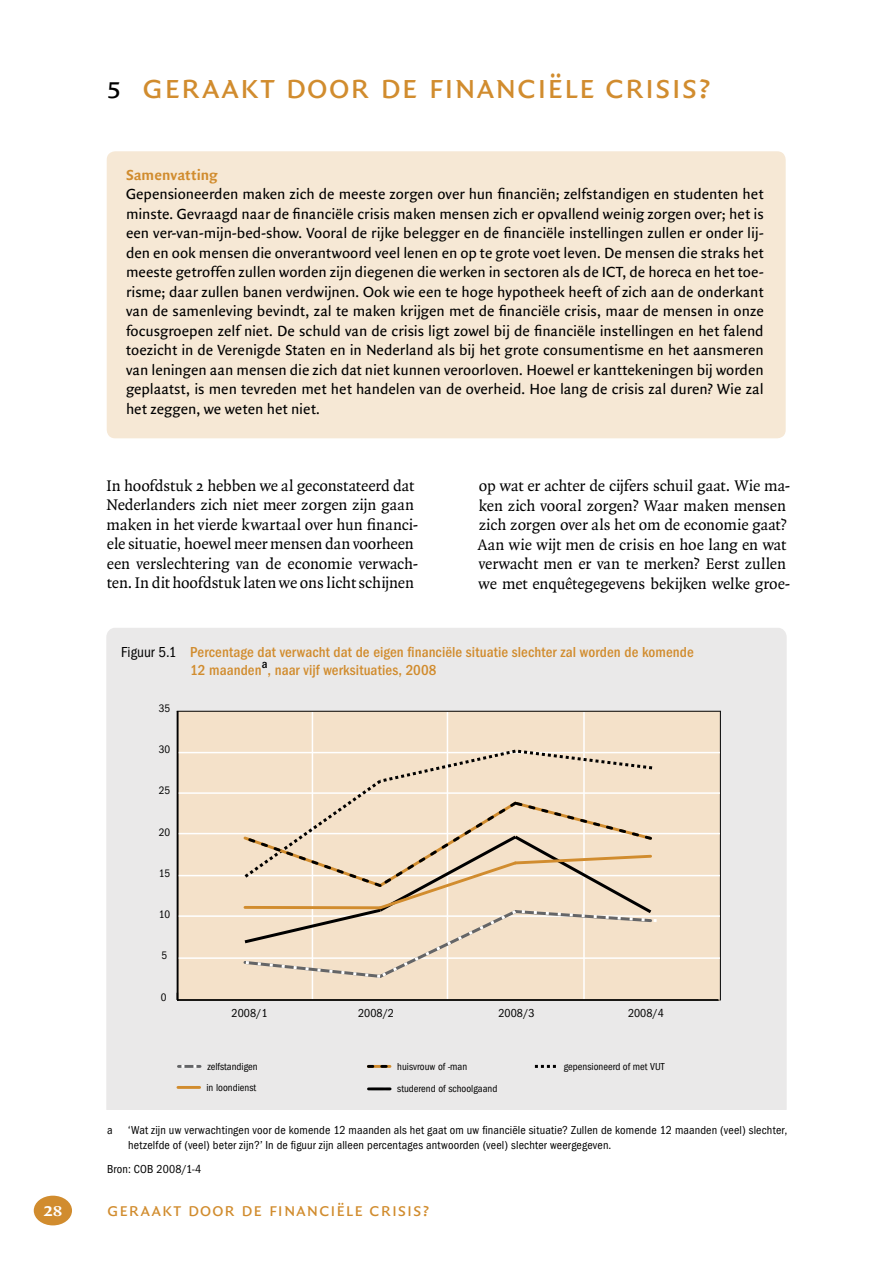
<style>
.page{position:relative;width:893px;height:1263px;background:#fff}
.page>*{position:absolute;margin:0;border:0;box-sizing:border-box;transform-origin:0 0}
.t1{font:36px "Quadraat Sans Caps";letter-spacing:.015em;color:#d18c2e}
.t2{font:19.5px "Quadraat Sans Caps";letter-spacing:.035em;color:#d18c2e}
.t3{font:19.5px "Quadraat Bold Caps";color:#fff}
.t4{font:16.5px/19.5px "Quadraat";letter-spacing:-.01em;color:#000}
.t5{font:15.75px/19.5px "Quadraat Sans";letter-spacing:-.005em;color:#000;text-align:justify}
.t6{font:700 15.75px "Quadraat Sans";color:#d18c2e}
.t7{font:500 condensed 15px/18px "Franklin Gothic EF";letter-spacing:.01em;color:#d18c2e}
.t8{font:condensed 12px/15px "Franklin Gothic EF";letter-spacing:.015em;color:#000}
.t9{font:condensed 11.25px "Franklin Gothic EF";color:#000}
.t10{font:condensed 10.5px "Franklin Gothic EF";color:#000}
.s1{font-size:31.5px;color:#000}
.s2{font-weight:400;color:#000}
</style>
<div class="page">
<div style="left:34px;top:1196px;width:38px;height:29px;background:#d18c2e;border-radius:50%"></div>
<div style="left:107px;top:151px;width:679px;height:287px;background:#f6e8d5;border-radius:9px"></div>
<div style="left:106px;top:628px;width:681px;height:482px;background:#eae9e9"></div>
<div style="left:178px;top:711px;width:542px;height:289px;background:#f4e1c9"></div>
<hr style="left:312px;top:712px;width:1px;height:287px;background:#fff">
<hr style="left:447px;top:712px;width:1px;height:287px;background:#fff">
<hr style="left:583px;top:712px;width:2px;height:287px;background:#fff">
<hr style="left:720px;top:711px;width:1px;height:289px;background:#000">
<hr style="left:177px;top:1000px;width:542px;height:1px;background:#000">
<hr style="left:177px;top:711px;width:544px;height:1px;background:#000">
<hr style="left:179px;top:752px;width:541px;height:1px;background:#fff">
<hr style="left:179px;top:792px;width:541px;height:2px;background:#fff">
<hr style="left:179px;top:833px;width:541px;height:1px;background:#fff">
<hr style="left:179px;top:875px;width:541px;height:1px;background:#fff">
<hr style="left:179px;top:915px;width:541px;height:2px;background:#fff">
<hr style="left:179px;top:957px;width:541px;height:2px;background:#fff">
<hr style="left:178px;top:1065px;width:22px;height:3px;background:#646567">
<svg style="left:181px;top:1065px;width:22px;height:3px"></svg>
<svg style="left:368px;top:1065px;width:22px;height:3px"></svg>
<svg style="left:535px;top:1065px;width:22px;height:3px"></svg>
<hr style="left:178px;top:1086px;width:22px;height:3px;background:#d18c2e">
<hr style="left:368px;top:1087px;width:22px;height:3px;background:#000">
<hr style="left:177px;top:999px;width:541px;height:2px;background:#000">
<hr style="left:177px;top:711px;width:1px;height:289px;background:#000">
<svg style="left:241px;top:747px;width:419px;height:233px"></svg>
<h1 class="t1" style="left:106px;top:66px;width:605px"><span class="s1">5</span> geraakt door de financiële crisis?</h1>
<p class="t6" style="left:126px;top:166px;width:93px">Samenvatting</p>
<p class="t5" style="left:126px;top:185px;width:639px">Gepensioneerden maken zich de meeste zorgen over hun financiën; zelfstandigen en studenten het minste. Gevraagd naar de financiële crisis maken mensen zich er opvallend weinig zorgen over; het is een ver-van-mijn-bed-show. Vooral de rijke belegger en de financiële instellingen zullen er onder lij&shy;den en ook mensen die onverantwoord veel lenen en op te grote voet leven. De mensen die straks het meeste getroffen zullen worden zijn diegenen die werken in sectoren als de ICT, de horeca en het toe&shy;risme; daar zullen banen verdwijnen. Ook wie een te hoge hypotheek heeft of zich aan de onderkant van de samenleving bevindt, zal te maken krijgen met de financiële crisis, maar de mensen in onze focusgroepen zelf niet. De schuld van de crisis ligt zowel bij de financiële instellingen en het falend toezicht in de Verenigde Staten en in Nederland als bij het grote consumentisme en het aansmeren van leningen aan mensen die zich dat niet kunnen veroorloven. Hoewel er kanttekeningen bij worden geplaatst, is men tevreden met het handelen van de overheid. Hoe lang de crisis zal duren? Wie zal het zeggen, we weten het niet.</p>
<p class="t4" style="left:106px;top:476px;width:313px">In hoofdstuk 2 hebben we al geconstateerd dat Nederlanders zich niet meer zorgen zijn gaan maken in het vierde kwartaal over hun financi&shy;ële situatie, hoewel meer mensen dan voorheen een verslechtering van de economie verwach&shy;ten. In dit hoofdstuk laten we ons licht schijnen</p>
<p class="t4" style="left:478px;top:477px;width:314px">op wat er achter de cijfers schuil gaat. Wie ma&shy;ken zich vooral zorgen? Waar maken mensen zich zorgen over als het om de economie gaat?<br>Aan wie wijt men de crisis en hoe lang en wat verwacht men er van te merken? Eerst zullen we met enquêtegegevens bekijken welke groe-</p>
<p class="t7" style="left:190px;top:643px;width:505px;text-indent:-69px"><span class="s2">Figuur 5.1</span> Percentage dat verwacht dat de eigen financiële situatie slechter zal worden de komende<br>12 maanden<sup>a</sup>, naar vijf werksituaties, 2008</p>
<p class="t9" style="left:159px;top:702px;width:13px">35</p>
<p class="t9" style="left:159px;top:743px;width:13px">30</p>
<p class="t9" style="left:159px;top:784px;width:13px">25</p>
<p class="t9" style="left:159px;top:825px;width:13px">20</p>
<p class="t9" style="left:159px;top:867px;width:13px">15</p>
<p class="t9" style="left:159px;top:908px;width:13px">10</p>
<p class="t9" style="left:162px;top:949px;width:7px">5</p>
<p class="t9" style="left:161px;top:991px;width:7px">0</p>
<p class="t8" style="left:232px;top:1005px;width:37px">2008/1</p>
<p class="t8" style="left:358px;top:1005px;width:37px">2008/2</p>
<p class="t8" style="left:498px;top:1005px;width:37px">2008/3</p>
<p class="t8" style="left:628px;top:1005px;width:37px">2008/4</p>
<p class="t10" style="left:207px;top:1060px;width:52px">zelfstandigen</p>
<p class="t10" style="left:397px;top:1060px;width:71px">huisvrouw of -man</p>
<p class="t10" style="left:564px;top:1060px;width:102px">gepensioneerd of met VUT</p>
<p class="t10" style="left:206px;top:1081px;width:51px">in loondienst</p>
<p class="t10" style="left:397px;top:1083px;width:102px">studerend of schoolgaand</p>
<p class="t8" style="left:107px;top:1122px;width:7px">a</p>
<p class="t8" style="left:128px;top:1122px;width:660px">‘Wat zijn uw verwachtingen voor de komende 12 maanden als het gaat om uw financiële situatie? Zullen de komende 12 maanden (veel) slechter, hetzelfde of (veel) beter zijn?’ In de figuur zijn alleen percentages antwoorden (veel) slechter weergegeven.</p>
<p class="t8" style="left:107px;top:1161px;width:96px">Bron: COB 2008/1-4</p>
<p class="t3" style="left:43px;top:1199px;width:21px">28</p>
<p class="t2" style="left:107px;top:1199px;width:323px">geraakt door de financiële crisis?</p>
</div>
